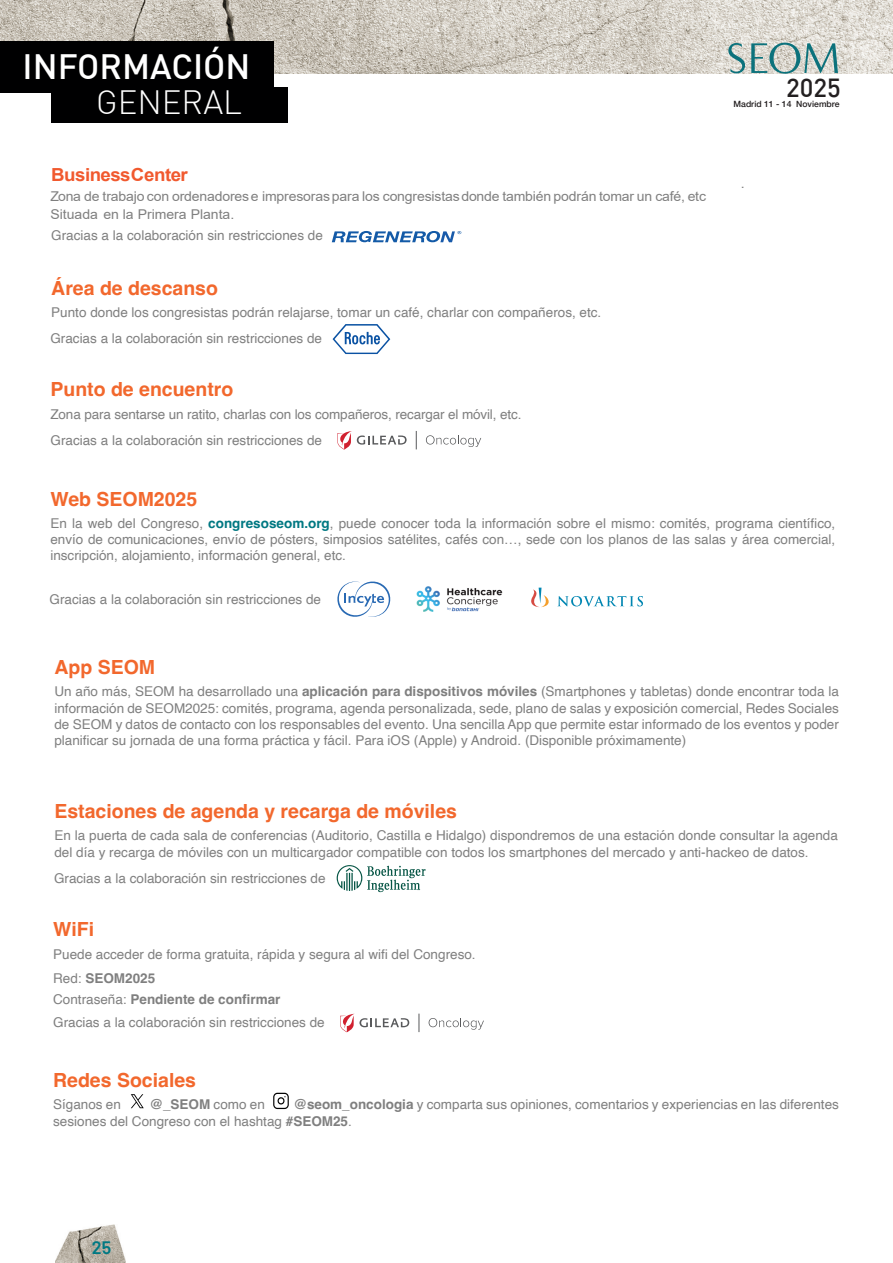
<style>
.page{position:relative;width:893px;height:1263px;background:#fff}
.page>*{position:absolute;margin:0;border:0;box-sizing:border-box;transform-origin:0 0}
.t1{font:500 34.5px "DIN";color:#fff}
.t2{font:300 33px "DIN";color:#fff}
.t3{font:500 25.65px "DIN";color:#231f20}
.t4{font:700 19.5px "Helvetica";color:#f2682d}
.t5{font:700 18px "Arial";letter-spacing:-.03em;color:#f1592e;scale:1.04 1}
.t6{font:600 18px "Barlow";color:#007983}
.t7{font:13.5px/16.2px "Helvetica";color:#7f7f7f;text-align:justify}
.t8{font:13.5px/17.4px "Arial";letter-spacing:-.01em;color:#7f7f7f;scale:1.04 1}
.t9{font:700 13.5px "Helvetica";color:#7f7f7f}
.t10{font:500 8.7px "Helvetica Neue";color:#231f20}
.s1{font-weight:700;color:#007882}
.s2{font-weight:700}
.s3{font-weight:400}
</style>
<div class="page">
<img style="left:55px;top:1225px;width:71px;height:38px">
<img style="left:0;top:0;width:893px;height:74px">
<div style="left:0;top:42px;width:273px;height:51px;background:#000001"></div>
<div style="left:51px;top:87px;width:237px;height:36px;background:#000001"></div>
<svg style="left:728px;top:43px;width:17px;height:30px"></svg>
<svg style="left:751px;top:43px;width:87px;height:31px;background:#a3bbb8"></svg>
<svg style="left:273px;top:1093px;width:16px;height:16px"></svg>
<svg style="left:131px;top:1094px;width:13px;height:14px"></svg>
<svg style="left:426px;top:435px;width:55px;height:12px"></svg>
<svg style="left:337px;top:431px;width:70px;height:19px"></svg>
<svg style="left:416px;top:431px;width:1px;height:18px"></svg>
<svg style="left:429px;top:1018px;width:55px;height:12px"></svg>
<svg style="left:340px;top:1014px;width:69px;height:18px"></svg>
<svg style="left:419px;top:1014px;width:1px;height:18px"></svg>
<svg style="left:337px;top:865px;width:89px;height:27px"></svg>
<svg style="left:333px;top:324px;width:57px;height:30px"></svg>
<svg style="left:332px;top:231px;width:129px;height:11px"></svg>
<img style="left:416px;top:586px;width:87px;height:26px">
<svg style="left:337px;top:581px;width:53px;height:36px"></svg>
<svg style="left:531px;top:588px;width:112px;height:19px"></svg>
<p class="t1" style="left:23px;top:45px;width:229px">INFORMACIÓN</p>
<p class="t2" style="left:96px;top:81px;width:147px">GENERAL</p>
<h3 class="t5" style="left:51px;top:165px;width:133px">BusinessCenter</h3>
<p class="t8" style="left:50px;top:188px;width:632px">Zona de trabajo con ordenadores e impresoras para los congresistas donde también podrán tomar un café, etc<br>Situada en la Primera Planta.</p>
<p class="t7" style="left:51px;top:227px;width:273px">Gracias a la colaboración sin restricciones de</p>
<h3 class="t4" style="left:51px;top:276px;width:168px">Área de descanso</h3>
<p class="t7" style="left:51px;top:305px;width:552px">Punto donde los congresistas podrán relajarse, tomar un café, charlar con compañeros, etc.</p>
<p class="t7" style="left:50px;top:331px;width:273px">Gracias a la colaboración sin restricciones de</p>
<p class="t4" style="left:50px;top:378px;width:184px">Punto de encuentro</p>
<p class="t7" style="left:50px;top:406px;width:472px">Zona para sentarse un ratito, charlas con los compañeros, recargar el móvil, etc.</p>
<p class="t7" style="left:50px;top:432px;width:273px">Gracias a la colaboración sin restricciones de</p>
<h3 class="t3" style="left:786px;top:71px;width:56px">2025</h3>
<p class="t10" style="left:733px;top:97px;width:107px">Madrid 11 - 14 Noviembre</p>
<p class="t8" style="left:741px;top:174px;width:5px">.</p>
<p class="t4" style="left:50px;top:487px;width:148px">Web SEOM2025</p>
<p class="t7" style="left:50px;top:515px;width:786px">En la web del Congreso, <span class="s1">congresoseom.org</span>, puede conocer toda la información sobre el mismo: comités, programa científico, envío de comunicaciones, envío de pósters, simposios satélites, cafés con…, sede con los planos de las salas y área comercial, inscripción, alojamiento, información general, etc.</p>
<p class="t7" style="left:50px;top:592px;width:273px">Gracias a la colaboración sin restricciones de</p>
<p class="t4" style="left:54px;top:655px;width:102px">App SEOM</p>
<p class="t7" style="left:54px;top:684px;width:786px">Un año más, SEOM ha desarrollado una <span class="s2">aplicación para dispositivos móviles</span> (Smartphones y tabletas) donde encontrar toda la información de SEOM2025: comités, programa, agenda personalizada, sede, plano de salas y exposición comercial, Redes Sociales de SEOM y datos de contacto con los responsables del evento. Una sencilla App que permite estar informado de los eventos y poder planificar su jornada de una forma práctica y fácil. Para iOS (Apple) y Android. (Disponible próximamente)</p>
<p class="t4" style="left:54px;top:799px;width:404px">Estaciones de agenda y recarga de móviles</p>
<p class="t7" style="left:54px;top:828px;width:785px">En la puerta de cada sala de conferencias (Auditorio, Castilla e Hidalgo) dispondremos de una estación donde consultar la agenda del día y recarga de móviles con un multicargador compatible con todos los smartphones del mercado y anti-hackeo de datos.</p>
<p class="t7" style="left:54px;top:870px;width:273px">Gracias a la colaboración sin restricciones de</p>
<p class="t4" style="left:53px;top:917px;width:42px">WiFi</p>
<p class="t7" style="left:53px;top:946px;width:424px">Puede acceder de forma gratuita, rápida y segura al wifi del Congreso.</p>
<p class="t9" style="left:53px;top:970px;width:104px"><span class="s3">Red:</span> SEOM2025</p>
<p class="t9" style="left:53px;top:991px;width:229px"><span class="s3">Contraseña:</span> Pendiente de confirmar</p>
<p class="t7" style="left:53px;top:1015px;width:273px">Gracias a la colaboración sin restricciones de</p>
<p class="t4" style="left:53px;top:1068px;width:144px">Redes Sociales</p>
<p class="t7" style="left:53px;top:1097px;width:69px">Síganos en</p>
<p class="t9" style="left:150px;top:1096px;width:116px">@_SEOM <span class="s3">como en</span></p>
<p class="t7" style="left:53px;top:1097px;width:787px;text-indent:241px"><span class="s2">@seom_oncologia</span> y comparta sus opiniones, comentarios y experiencias en las diferentes sesiones del Congreso con el hashtag <span class="s2">#SEOM25</span>.</p>
<h3 class="t6" style="left:92px;top:1234px;width:21px">25</h3>
</div>
